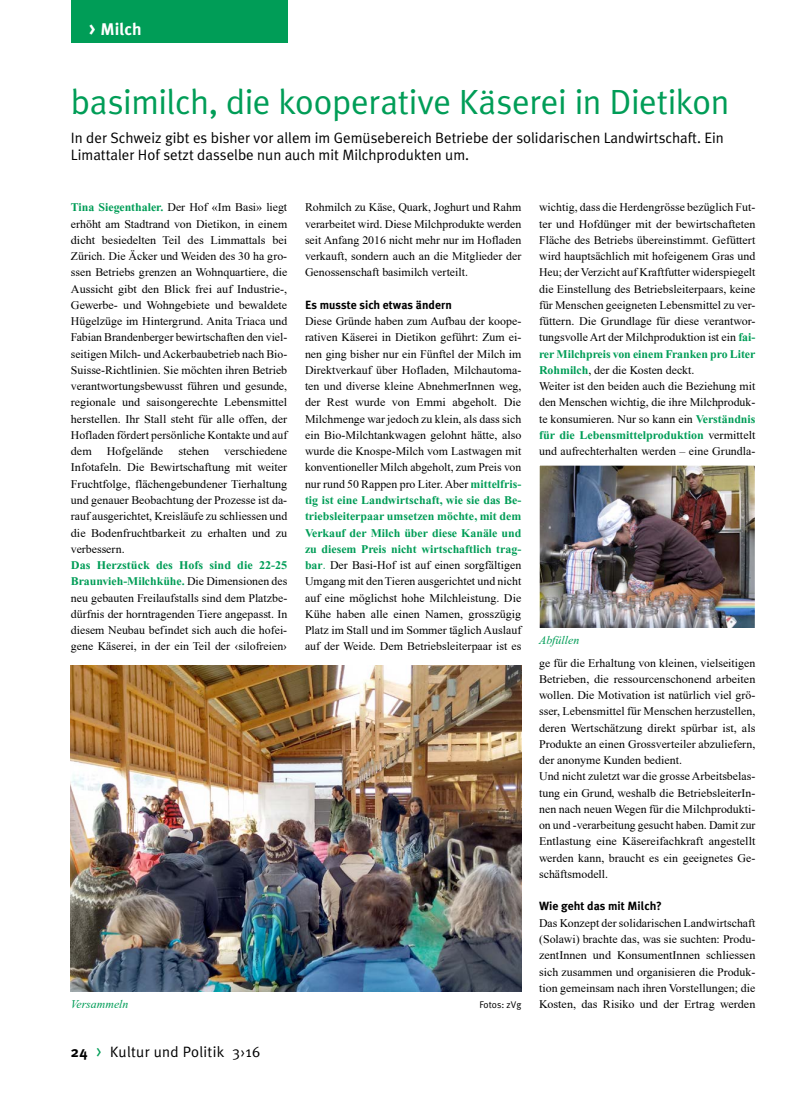
<style>
.page{position:relative;width:798px;height:1099px;background:#fff}
.page>*{position:absolute;margin:0;border:0;box-sizing:border-box;transform-origin:0 0}
.t1{font:35px "Meta Plus Normal";letter-spacing:-.01em;color:#009d57}
.t2{font:700 16.88px "Meta Plus";color:#fff}
.t3{font:15px/17.5px "Meta Plus Normal";color:#000}
.t4{font:15px "Meta Plus Normal";letter-spacing:.02em;color:#000}
.t5{font:11.88px/16.2px "Times New Roman";color:#000;text-align:justify}
.t6{font:700 11.88px "Meta Plus";color:#000}
.t7{font:italic 11.88px "Times New Roman";color:#009d57}
.t8{font:9.75px "Meta Plus Normal";color:#000}
.s1{font-size:21.88px}
.s2{font-weight:700;color:#009d57}
.s3{color:#009d57}
.s4{font-family:"Meta Plus";font-weight:700}
.s5{font-size:20px;color:#009d57}
</style>
<div class="page">
<div style="left:71px;top:0;width:216px;height:43px;background:#009d57"></div>
<img style="left:71px;top:666px;width:450px;height:325px">
<img style="left:540px;top:466px;width:213px;height:161px">
<div style="left:538px;top:464px;width:217px;height:174px;border:1px solid #fff"></div>
<h2 class="t2" style="left:89px;top:20px;width:54px"><span class="s1">›</span> Milch</h2>
<h1 class="t1" style="left:71px;top:81px;width:660px">basimilch, die kooperative Käserei in Dietikon</h1>
<p class="t3" style="left:71px;top:128px;width:654px">In der Schweiz gibt es bisher vor allem im Gemüsebereich Betriebe der solidarischen Landwirtschaft. Ein<br>Limattaler Hof setzt dasselbe nun auch mit Milchprodukten um.</p>
<p class="t5" style="left:71px;top:199px;width:218px"><span class="s2">Tina Siegenthaler.</span> Der Hof «Im Basi» liegt erhöht am Stadtrand von Dietikon, in einem dicht besiedelten Teil des Limmattals bei Zürich. Die Äcker und Weiden des 30 ha gro&shy;ssen Betriebs grenzen an Wohnquartiere, die Aussicht gibt den Blick frei auf Industrie-, Gewerbe- und Wohngebiete und bewaldete Hügelzüge im Hintergrund. Anita Triaca und Fabian Brandenberger bewirtschaften den viel&shy;seitigen Milch- und Ackerbaubetrieb nach Bio-Suisse-Richtlinien. Sie möchten ihren Betrieb verantwortungsbewusst führen und gesunde, regionale und saisongerechte Lebensmittel herstellen. Ihr Stall steht für alle offen, der Hofladen fördert persönliche Kontakte und auf dem</p>
<p class="t5" style="left:305px;top:199px;width:218px">Rohmilch zu Käse, Quark, Joghurt und Rahm verarbeitet wird. Diese Milchprodukte werden seit Anfang 2016 nicht mehr nur im Hofladen verkauft, sondern auch an die Mitglieder der Genossenschaft basimilch verteilt.</p>
<p class="t6" style="left:305px;top:298px;width:148px">Es musste sich etwas ändern</p>
<p class="t5" style="left:305px;top:313px;width:218px">Diese Gründe haben zum Aufbau der koope&shy;rativen Käserei in Dietikon geführt: Zum ei&shy;nen ging bisher nur ein Fünftel der Milch im Direktverkauf über Hofladen, Milchautoma&shy;ten und diverse kleine AbnehmerInnen weg, der Rest wurde von Emmi abgeholt. Die Milchmenge war jedoch zu klein, als dass sich ein Bio-Milchtankwagen gelohnt hätte, also wurde die Knospe-Milch vom Lastwagen mit konventioneller Milch abgeholt, zum Preis von nur rund 50 Rappen pro Liter. Aber <span class="s2">mittelfris&shy;tig ist eine Landwirtschaft, wie sie das Be&shy;triebsleiterpaar umsetzen möchte, mit dem Verkauf der Milch über diese Kanäle und zu diesem Preis nicht wirtschaftlich trag&shy;bar</span><span class="s3">.</span> Der Basi-Hof ist auf einen sorgfältigen Umgang mit den Tieren ausgerichtet und nicht auf eine möglichst hohe Milchleistung. Die Kühe haben alle einen Namen, grosszügig Platz im Stall und im Sommer täglich Auslauf auf der Weide. Dem Betriebsleiterpaar ist es</p>
<p class="t5" style="left:539px;top:199px;width:218px;text-align:left">wichtig, dass die Herdengrösse bezüglich Fut&shy;ter und Hofdünger mit der bewirtschafteten Fläche des Betriebs übereinstimmt. Gefüttert wird hauptsächlich mit hofeigenem Gras und Heu; der Verzicht auf Kraftfutter widerspiegelt die Einstellung des Betriebsleiterpaars, keine für Menschen geeigneten Lebensmittel zu ver&shy;füttern. Die Grundlage für diese verantwor&shy;tungsvolle Art der Milchproduktion ist ein <span class="s2">fai&shy;rer Milchpreis von einem Franken pro Liter Rohmilch</span>, der die Kosten deckt.<br>Weiter ist den beiden auch die Beziehung mit den Menschen wichtig, die ihre Milchproduk&shy;te konsumieren. Nur so kann ein <span class="s2">Verständnis für die Lebensmittelproduktion</span> vermittelt und aufrechterhalten werden – eine Grundla-</p>
<p class="t5" style="left:71px;top:443px;width:218px;text-indent:153px">verschiedene Infotafeln. Die Bewirtschaftung mit weiter Fruchtfolge, flächengebundener Tierhaltung und genauer Beobachtung der Prozesse ist da&shy;rauf ausgerichtet, Kreisläufe zu schliessen und die Bodenfruchtbarkeit zu erhalten und zu verbessern.</p>
<p class="t5" style="left:71px;top:557px;width:218px"><span class="s2">Das Herzstück des Hofs sind die 22-25<br>Braunvieh-Milchkühe.</span> Die Dimensionen des neu gebauten Freilaufstalls sind dem Platzbe&shy;dürfnis der horntragenden Tiere angepasst. In diesem Neubau befindet sich auch die hofei&shy;gene Käserei, in der ein Teil der ‹silofreien›</p>
<p class="t5" style="left:107px;top:443px;width:58px">Hofgelände</p>
<p class="t5" style="left:178px;top:443px;width:32px">stehen</p>
<p class="t7" style="left:539px;top:633px;width:42px">Abfüllen</p>
<p class="t5" style="left:539px;top:654px;width:218px;text-align:left">ge für die Erhaltung von kleinen, vielseitigen Betrieben, die ressourcenschonend arbeiten wollen. Die Motivation ist natürlich viel grö&shy;sser, Lebensmittel für Menschen herzustellen, deren Wertschätzung direkt spürbar ist, als Produkte an einen Grossverteiler abzuliefern, der anonyme Kunden bedient.<br>Und nicht zuletzt war die grosse Arbeitsbelas&shy;tung ein Grund, weshalb die BetriebsleiterIn&shy;nen nach neuen Wegen für die Milchprodukti&shy;on und -verarbeitung gesucht haben. Damit zur Entlastung eine Käsereifachkraft angestellt werden kann, braucht es ein geeignetes Ge&shy;schäftsmodell.</p>
<p class="t6" style="left:539px;top:899px;width:124px">Wie geht das mit Milch?</p>
<p class="t5" style="left:539px;top:914px;width:218px">Das Konzept der solidarischen Landwirtschaft (Solawi) brachte das, was sie suchten: Produ&shy;zentInnen und KonsumentInnen schliessen sich zusammen und organisieren die Produk&shy;tion gemeinsam nach ihren Vorstellungen; die</p>
<p class="t7" style="left:71px;top:997px;width:59px">Versammeln</p>
<p class="t8" style="left:479px;top:998px;width:43px">Fotos: zVg</p>
<p class="t5" style="left:539px;top:995px;width:218px">Kosten, das Risiko und der Ertrag werden</p>
<p class="t4" style="left:71px;top:1042px;width:190px"><span class="s4">24</span> <span class="s5">›</span> Kultur und Politik 3›16</p>
</div>
